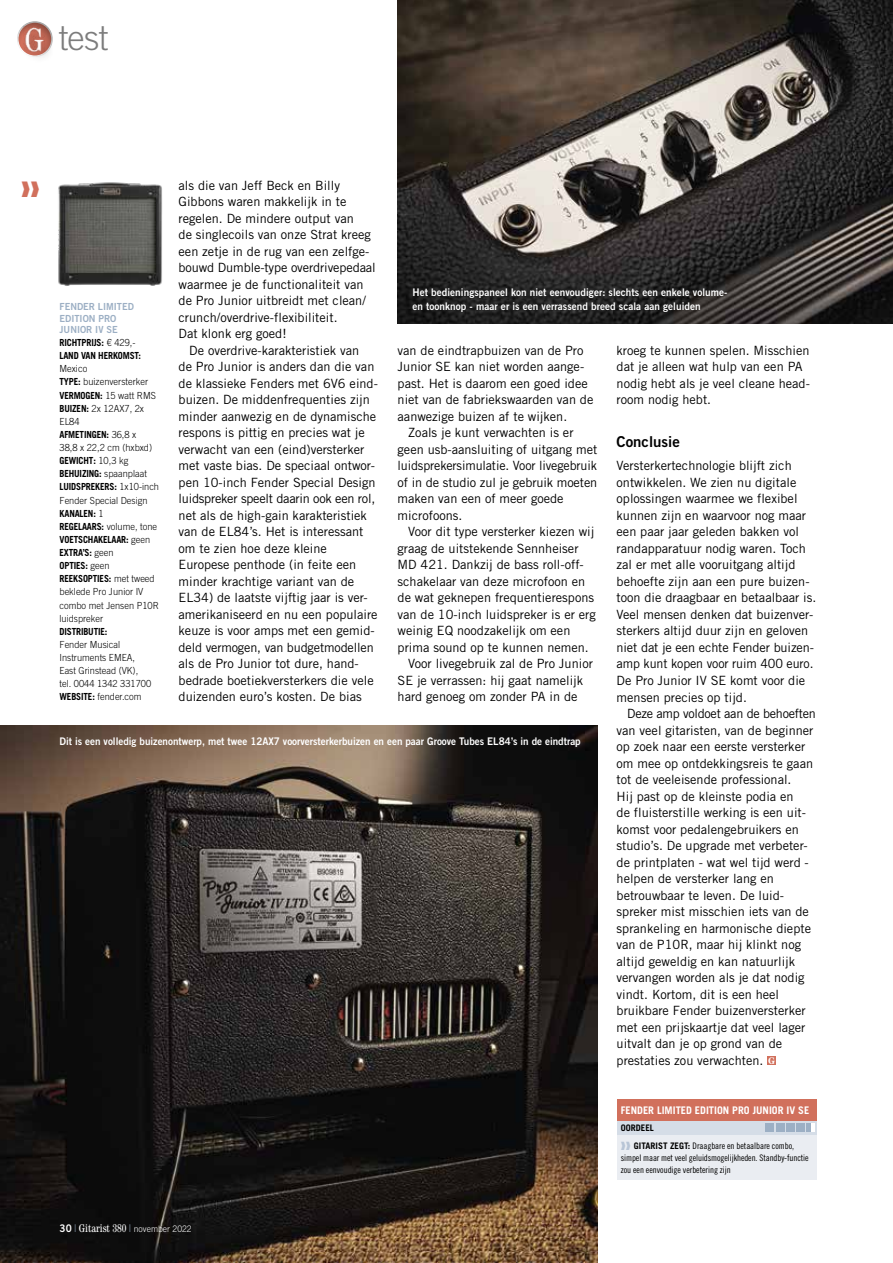
<style>
.page{position:relative;width:893px;height:1263px;background:#fff}
.page>*{position:absolute;margin:0;border:0;box-sizing:border-box;transform-origin:0 0}
.t1{font:300 34.5px "Trade Gothic LT Std";color:#7c7c7c}
.t2{font:15px "Trade Gothic LT Std Bd 2";color:#000}
.t3{font:12.75px/16.5px "Trade Gothic LT Std";color:#000}
.t4{font:10.5px/13.5px "Trade Gothic LT Std Bd 2";letter-spacing:.005em;color:#fff;scale:.95 1}
.t5{font:10.5px "Trade Gothic LT Std Bd 2";letter-spacing:.005em;color:#fff;scale:.94 1}
.t6{font:700 10.5px "Trade Gothic LT Std";color:#fff}
.t7{font:300 9.75px/13px "Trade Gothic LT Std";color:#000;scale:.95 1}
.t8{font:700 9.75px/13.2px "Trade Gothic LT Std";letter-spacing:-.015em;color:#000;scale:.93 1}
.t9{font:9.75px/11.2px "Trade Gothic LT Std Bd 2";color:#9cafc4;scale:.95 1}
.t10{font:9px/12px "Trade Gothic LT Std Cn 18";letter-spacing:-.005em;color:#000}
.t11{font:300 9px "Trade Gothic LT Std";letter-spacing:.005em;color:#fff;scale:.95 1}
.t12{font:700 9px "Trade Gothic LT Std";color:#000}
.s1{font-weight:300}
.s2{font-weight:700}
.s3{font-family:"Century Std";font-weight:700;font-size:9.75px;color:#fff}
.s4{color:#b8c5d6}
.s5{font-family:"Trade Gothic LT Std";font-weight:700}
.s6{font-family:"Trade Gothic LT Std Bd 2";font-weight:400;font-size:10.5px}
.s7{font-family:"Century Std";font-stretch:condensed;font-size:11.25px;color:#9cafc4}
.s8{font-family:"Century Std";font-weight:400;font-stretch:condensed;font-size:11.25px}
</style>
<div class="page">
<img style="left:0;top:725px;width:597px;height:538px">
<div style="left:17px;top:21px;width:37px;height:38px;background:#000;opacity:.4"></div>
<div style="left:22px;top:23px;width:33px;height:41px;background:#000;opacity:.3"></div>
<img style="left:23px;top:26px;width:22px;height:28px">
<div style="left:767px;top:1056px;width:9px;height:8px;background:#d1705c"></div>
<div style="left:617px;top:1120px;width:199px;height:14px;background:#d5dde7"></div>
<div style="left:617px;top:1135px;width:199px;height:45px;background:#eaedf2"></div>
<div style="left:617px;top:1099px;width:199px;height:21px;background:#d1705c"></div>
<div style="left:766px;top:1123px;width:8px;height:9px;background:#9cafc4"></div>
<div style="left:776px;top:1123px;width:8px;height:9px;background:#9cafc4"></div>
<div style="left:786px;top:1123px;width:8px;height:9px;background:#9cafc4"></div>
<svg style="left:810px;top:1123px;width:4px;height:9px"></svg>
<svg style="left:806px;top:1123px;width:4px;height:9px"></svg>
<div style="left:796px;top:1123px;width:8px;height:9px;background:#9cafc4"></div>
<img style="left:398px;top:0;width:495px;height:323px">
<img style="left:58px;top:182px;width:105px;height:104px">
<h1 class="t1" style="left:59px;top:18px;width:51px">test</h1>
<p class="t3" style="left:179px;top:177px;width:199px">als die van Jeff Beck en Billy<br>Gibbons waren makkelijk in te regelen. De mindere output van<br>de singlecoils van onze Strat kreeg een zetje in de rug van een zelfge&shy;bouwd Dumble-type overdrivepedaal waarmee je de functionaliteit van de Pro Junior uitbreidt met clean/ crunch/overdrive-flexibiliteit.<br>Dat klonk erg goed!</p>
<p class="t3" style="left:179px;top:342px;width:201px;text-indent:11px">De overdrive-karakteristiek van<br>de Pro Junior is anders dan die van de klassieke Fenders met 6V6 eind&shy;buizen. De middenfrequenties zijn minder aanwezig en de dynamische respons is pittig en precies wat je verwacht van een (eind)versterker met vaste bias. De speciaal ontwor&shy;pen 10-inch Fender Special Design luidspreker speelt daarin ook een rol, net als de high-gain karakteristiek van de EL84’s. Het is interessant om te zien hoe deze kleine Europese penthode (in feite een minder krachtige variant van de EL34) de laatste vijftig jaar is ver&shy;amerikaniseerd en nu een populaire keuze is voor amps met een gemid&shy;deld vermogen, van budgetmodellen als de Pro Junior tot dure, hand&shy;bedrade boetiekversterkers die vele duizenden euro’s kosten. De bias</p>
<p class="t3" style="left:398px;top:342px;width:187px">van de eindtrapbuizen van de Pro</p>
<p class="t4" style="left:412px;top:286px;width:333px">Het bedieningspaneel kon niet eenvoudiger: slechts een enkele volume&shy;en toonknop - maar er is een verrassend breed scala aan geluiden</p>
<p class="t9" style="left:60px;top:301px;width:80px">FENDER LIMITED<br>EDITION PRO<br>JUNIOR IV SE</p>
<p class="t8" style="left:60px;top:336px;width:89px">RICHTPRIJS: <span class="s1">€ 429,-<br></span>LAND VAN HERKOMST:</p>
<p class="t7" style="left:60px;top:362px;width:106px">Mexico<br><span class="s2">TYPE:</span> buizenversterker<br><span class="s2">VERMOGEN:</span> 15 watt RMS<br><span class="s2">BUIZEN:</span> 2x 12AX7, 2x<br>EL84<br><span class="s2">AFMETINGEN:</span> 36,8 x<br>38,8 x 22,2 cm (hxbxd)<br><span class="s2">GEWICHT:</span> 10,3 kg<br><span class="s2">BEHUIZING:</span> spaanplaat<br><span class="s2">LUIDSPREKERS:</span> 1x10-inch<br>Fender Special Design<br><span class="s2">KANALEN:</span> 1<br><span class="s2">REGELAARS:</span> volume, tone<br><span class="s2">VOETSCHAKELAAR:</span> geen<br><span class="s2">EXTRA’S:</span> geen<br><span class="s2">OPTIES:</span> geen<br><span class="s2">REEKSOPTIES:</span> met tweed beklede Pro Junior IV combo met Jensen P10R luidspreker</p>
<p class="t8" style="left:60px;top:624px;width:53px">DISTRIBUTIE:</p>
<p class="t7" style="left:60px;top:638px;width:98px">Fender Musical<br>Instruments EMEA,<br>East Grinstead (VK), tel. 0044 1342 331700<br><span class="s2">WEBSITE:</span> fender.com</p>
<p class="t3" style="left:617px;top:342px;width:195px">kroeg te kunnen spelen. Misschien dat je alleen wat hulp van een PA nodig hebt als je veel cleane head&shy;room nodig hebt.</p>
<p class="t2" style="left:617px;top:433px;width:65px">Conclusie</p>
<p class="t3" style="left:617px;top:457px;width:201px">Versterkertechnologie blijft zich ontwikkelen. We zien nu digitale oplossingen waarmee we flexibel kunnen zijn en waarvoor nog maar een paar jaar geleden bakken vol randapparatuur nodig waren. Toch zal er met alle vooruitgang altijd behoefte zijn aan een pure buizen&shy;toon die draagbaar en betaalbaar is.<br>Veel mensen denken dat buizenver&shy;sterkers altijd duur zijn en geloven niet dat je een echte Fender buizen&shy;amp kunt kopen voor ruim 400 euro.<br>De Pro Junior IV SE komt voor die mensen precies op tijd.</p>
<p class="t3" style="left:617px;top:705px;width:201px;text-indent:11px">Deze amp voldoet aan de behoeften van veel gitaristen, van de beginner op zoek naar een eerste versterker om mee op ontdekkingsreis te gaan tot de veeleisende professional.<br>Hij past op de kleinste podia en<br>de fluisterstille werking is een uit&shy;komst voor pedalengebruikers en studio’s. De upgrade met verbeter&shy;de printplaten - wat wel tijd werd - helpen de versterker lang en betrouwbaar te leven. De luid&shy;spreker mist misschien iets van de sprankeling en harmonische diepte van de P10R, maar hij klinkt nog altijd geweldig en kan natuurlijk vervangen worden als je dat nodig vindt. Kortom, dit is een heel bruikbare Fender buizenversterker met een prijskaartje dat veel lager uitvalt dan je op grond van de prestaties zou verwachten. <span class="s3">G</span></p>
<p class="t6" style="left:621px;top:1104px;width:190px">FENDER LIMITED EDITION PRO JUNIOR IV SE</p>
<p class="t12" style="left:621px;top:1122px;width:35px">OORDEEL</p>
<p class="t10" style="left:621px;top:1140px;width:189px"><span class="s4">❱❱</span> <span class="s5">GITARIST ZEGT:</span> Draagbare en betaalbare combo, simpel maar met veel geluidsmogelijkheden. Standby-functie zou een eenvoudige verbetering zijn</p>
<p class="t3" style="left:398px;top:358px;width:188px">Junior SE kan niet worden aange-</p>
<p class="t3" style="left:398px;top:375px;width:192px">past. Het is daarom een goed idee</p>
<p class="t3" style="left:398px;top:391px;width:197px">niet van de fabriekswaarden van de</p>
<p class="t3" style="left:398px;top:408px;width:171px">aanwezige buizen af te wijken.</p>
<p class="t3" style="left:408px;top:424px;width:167px">Zoals je kunt verwachten is er</p>
<p class="t3" style="left:398px;top:441px;width:201px">geen usb-aansluiting of uitgang met</p>
<p class="t3" style="left:398px;top:457px;width:201px">luidsprekersimulatie. Voor livegebruik</p>
<p class="t3" style="left:398px;top:474px;width:201px">of in de studio zul je gebruik moeten</p>
<p class="t3" style="left:398px;top:490px;width:168px">maken van een of meer goede</p>
<p class="t3" style="left:398px;top:507px;width:66px">microfoons.</p>
<p class="t3" style="left:408px;top:523px;width:188px">Voor dit type versterker kiezen wij</p>
<p class="t3" style="left:398px;top:540px;width:182px">graag de uitstekende Sennheiser</p>
<p class="t3" style="left:398px;top:556px;width:188px">MD 421. Dankzij de bass roll-off-</p>
<p class="t3" style="left:398px;top:573px;width:189px">schakelaar van deze microfoon en</p>
<p class="t3" style="left:398px;top:589px;width:198px">de wat geknepen frequentierespons</p>
<p class="t3" style="left:398px;top:606px;width:200px">van de 10-inch luidspreker is er erg</p>
<p class="t3" style="left:398px;top:622px;width:174px">weinig EQ noodzakelijk om een</p>
<p class="t3" style="left:398px;top:639px;width:193px">prima sound op te kunnen nemen.</p>
<p class="t3" style="left:408px;top:655px;width:186px">Voor livegebruik zal de Pro Junior</p>
<p class="t3" style="left:398px;top:672px;width:187px">SE je verrassen: hij gaat namelijk</p>
<p class="t3" style="left:398px;top:688px;width:181px">hard genoeg om zonder PA in de</p>
<p class="t5" style="left:60px;top:735px;width:556px">Dit is een volledig buizenontwerp, met twee 12AX7 voorversterkerbuizen en een paar Groove Tubes EL84’s in de eindtrap</p>
<p class="t11" style="left:60px;top:1224px;width:141px"><span class="s6">30</span> <span class="s7">|</span> <span class="s8">Gitarist 380</span> <span class="s7">|</span> november 2022</p>
</div>
